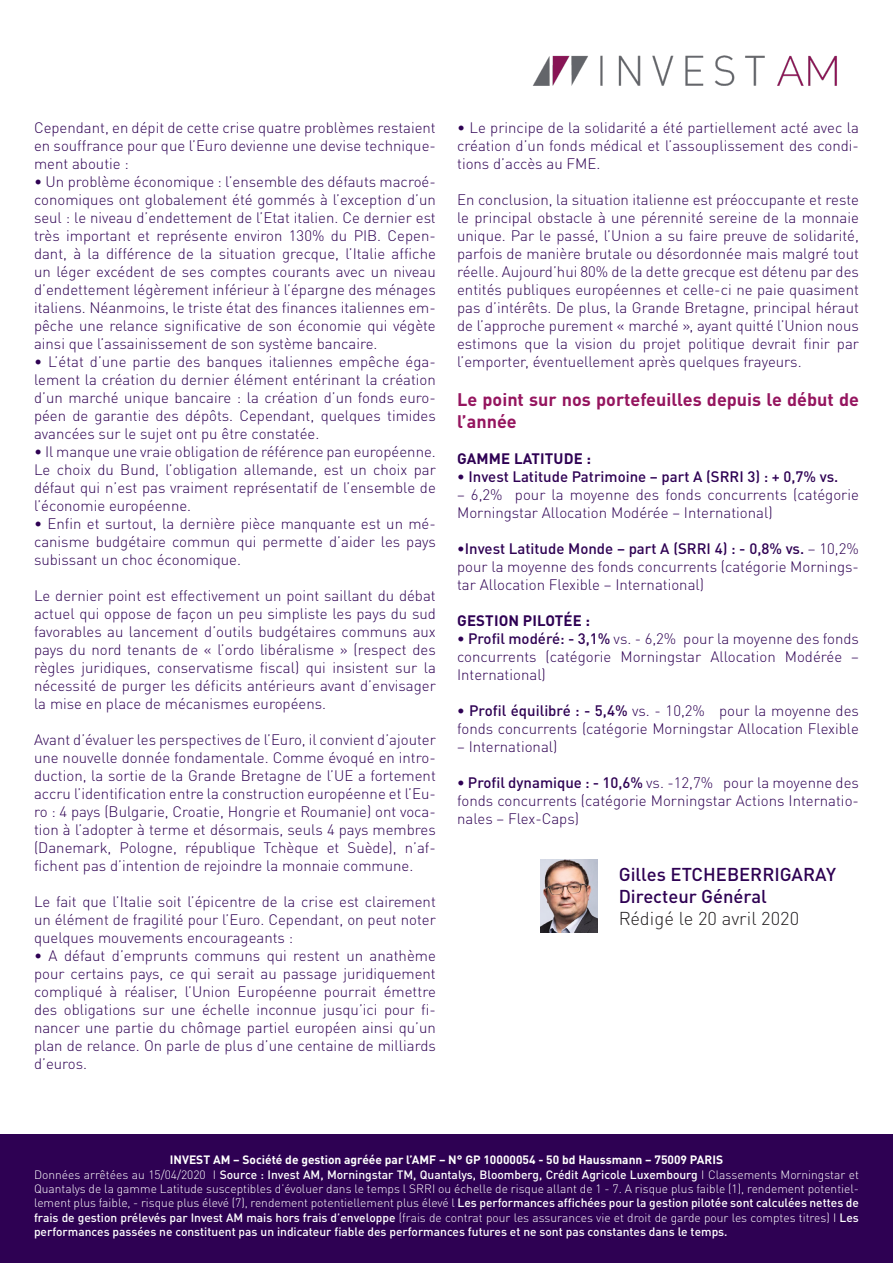
<style>
.page{position:relative;width:893px;height:1263px;background:#fff}
.page>*{position:absolute;margin:0;border:0;box-sizing:border-box;transform-origin:0 0}
.t1{font:500 18.45px "DINOT";color:#2e0153}
.t2{font:300 18.45px "DINOT";color:#231f20}
.t3{font:700 18px/21.6px "DINOT";color:#95155f}
.t4{font:300 15px/18px "DINOT";color:#2e0153;text-align:justify}
.t5{font:500 15px "DINOT";color:#2e0153}
.t6{font:700 15px "DINOT";letter-spacing:.01em;color:#2e0153}
.t7{font:300 12px/14.4px "DINOT";color:#fff;text-align:justify}
.t8{font:700 12px "DINOT";color:#fff}
.s1{font-weight:500}
</style>
<div class="page">
<img style="left:532px;top:55px;width:305px;height:31px">
<div style="left:0;top:1134px;width:893px;height:129px;background:#2e0153"></div>
<img style="left:540px;top:859px;width:57px;height:74px">
<p class="t4" style="left:34px;top:118px;width:403px">Cependant, en dépit de cette crise quatre problèmes restaient en souffrance pour que l’Euro devienne une devise technique&shy;ment aboutie :</p>
<p class="t4" style="left:34px;top:172px;width:403px">• Un problème économique : l’ensemble des défauts macroé&shy;conomiques ont globalement été gommés à l’exception d’un seul : le niveau d’endettement de l’Etat italien. Ce dernier est très important et représente environ 130% du PIB. Cepen&shy;dant, à la différence de la situation grecque, l’Italie affiche un léger excédent de ses comptes courants avec un niveau d’endettement légèrement inférieur à l’épargne des ménages italiens. Néanmoins, le triste état des finances italiennes em&shy;pêche une relance significative de son économie qui végète ainsi que l’assainissement de son système bancaire.</p>
<p class="t4" style="left:34px;top:352px;width:403px">• L’état d’une partie des banques italiennes empêche éga&shy;lement la création du dernier élément entérinant la création d’un marché unique bancaire : la création d’un fonds euro&shy;péen de garantie des dépôts. Cependant, quelques timides avancées sur le sujet ont pu être constatée.</p>
<p class="t4" style="left:34px;top:442px;width:403px">• Il manque une vraie obligation de référence pan européenne.<br>Le choix du Bund, l’obligation allemande, est un choix par défaut qui n’est pas vraiment représentatif de l’ensemble de l’économie européenne.</p>
<p class="t4" style="left:34px;top:514px;width:403px">• Enfin et surtout, la dernière pièce manquante est un mé&shy;canisme budgétaire commun qui permette d’aider les pays subissant un choc économique.</p>
<p class="t4" style="left:34px;top:586px;width:403px">Le dernier point est effectivement un point saillant du débat actuel qui oppose de façon un peu simpliste les pays du sud favorables au lancement d’outils budgétaires communs aux pays du nord tenants de « l’ordo libéralisme » (respect des règles juridiques, conservatisme fiscal) qui insistent sur la nécessité de purger les déficits antérieurs avant d’envisager la mise en place de mécanismes européens.</p>
<p class="t4" style="left:34px;top:730px;width:403px">Avant d’évaluer les perspectives de l’Euro, il convient d’ajouter une nouvelle donnée fondamentale. Comme évoqué en intro&shy;duction, la sortie de la Grande Bretagne de l’UE a fortement accru l’identification entre la construction européenne et l’Eu&shy;ro : 4 pays (Bulgarie, Croatie, Hongrie et Roumanie) ont voca&shy;tion à l’adopter à terme et désormais, seuls 4 pays membres (Danemark, Pologne, république Tchèque et Suède), n’af&shy;fichent pas d’intention de rejoindre la monnaie commune.</p>
<p class="t4" style="left:34px;top:892px;width:403px">Le fait que l’Italie soit l’épicentre de la crise est clairement un élément de fragilité pour l’Euro. Cependant, on peut noter quelques mouvements encourageants :</p>
<p class="t4" style="left:34px;top:946px;width:403px">• A défaut d’emprunts communs qui restent un anathème pour certains pays, ce qui serait au passage juridiquement compliqué à réaliser, l’Union Européenne pourrait émettre des obligations sur une échelle inconnue jusqu’ici pour fi&shy;nancer une partie du chômage partiel européen ainsi qu’un plan de relance. On parle de plus d’une centaine de milliards d’euros.</p>
<p class="t4" style="left:457px;top:118px;width:403px">• Le principe de la solidarité a été partiellement acté avec la création d’un fonds médical et l’assouplissement des condi&shy;tions d’accès au FME.</p>
<p class="t4" style="left:457px;top:190px;width:403px">En conclusion, la situation italienne est préoccupante et reste le principal obstacle à une pérennité sereine de la monnaie unique. Par le passé, l’Union a su faire preuve de solidarité, parfois de manière brutale ou désordonnée mais malgré tout réelle. Aujourd’hui 80% de la dette grecque est détenu par des entités publiques européennes et celle-ci ne paie quasiment pas d’intérêts. De plus, la Grande Bretagne, principal héraut de l’approche purement « marché », ayant quitté l’Union nous estimons que la vision du projet politique devrait finir par l’emporter, éventuellement après quelques frayeurs.</p>
<p class="t3" style="left:457px;top:388px;width:403px">Le point sur nos portefeuilles depuis le début de l’année</p>
<p class="t6" style="left:457px;top:449px;width:135px">GAMME LATITUDE :</p>
<p class="t5" style="left:457px;top:467px;width:383px">• Invest Latitude Patrimoine – part A (SRRI 3) : + 0,7% vs.</p>
<p class="t4" style="left:457px;top:485px;width:403px">– 6,2% pour la moyenne des fonds concurrents (catégorie<br>Morningstar Allocation Modérée – International)</p>
<p class="t4" style="left:457px;top:539px;width:403px"><span class="s1">•Invest Latitude Monde – part A (SRRI 4) : - 0,8% vs.</span> – 10,2% pour la moyenne des fonds concurrents (catégorie Mornings&shy;tar Allocation Flexible – International)</p>
<p class="t6" style="left:457px;top:611px;width:134px">GESTION PILOTÉE :</p>
<p class="t4" style="left:457px;top:629px;width:403px"><span class="s1">• Profil modéré: - 3,1%</span> vs. - 6,2% pour la moyenne des fonds concurrents (catégorie Morningstar Allocation Modérée –</p>
<p class="t4" style="left:457px;top:665px;width:90px">International)</p>
<p class="t4" style="left:457px;top:701px;width:403px"><span class="s1">• Profil équilibré : - 5,4%</span> vs. - 10,2% pour la moyenne des fonds concurrents (catégorie Morningstar Allocation Flexible</p>
<p class="t4" style="left:457px;top:737px;width:102px">– International)</p>
<p class="t4" style="left:457px;top:773px;width:403px"><span class="s1">• Profil dynamique : - 10,6%</span> vs. -12,7% pour la moyenne des fonds concurrents (catégorie Morningstar Actions Internatio&shy;nales – Flex-Caps)</p>
<p class="t1" style="left:619px;top:862px;width:219px">Gilles ETCHEBERRIGARAY</p>
<p class="t1" style="left:619px;top:884px;width:150px">Directeur Général</p>
<p class="t2" style="left:619px;top:907px;width:182px">Rédigé le 20 avril 2020</p>
<p class="t8" style="left:170px;top:1152px;width:555px">INVEST AM – Société de gestion agréée par l’AMF – N° GP 10000054 - 50 bd Haussmann – 75009 PARIS</p>
<p class="t7" style="left:34px;top:1167px;width:826px">Données arrêtées au 15/04/2020 I <span class="s1">Source : Invest AM, Morningstar TM, Quantalys, Bloomberg, Crédit Agricole Luxembourg</span> I Classements Morningstar et Quantalys de la gamme Latitude susceptibles d’évoluer dans le temps l SRRI ou échelle de risque allant de 1 - 7. A risque plus faible (1), rendement potentiel&shy;lement plus faible, - risque plus élevé (7), rendement potentiellement plus élevé l <span class="s1">Les performances affichées pour la gestion pilotée sont calculées nettes de frais de gestion prélevés par Invest AM mais hors frais d’enveloppe</span> (frais de contrat pour les assurances vie et droit de garde pour les comptes titres) I <span class="s1">Les performances passées ne constituent pas un indicateur fiable des performances futures et ne sont pas constantes dans le temps.</span></p>
</div>
